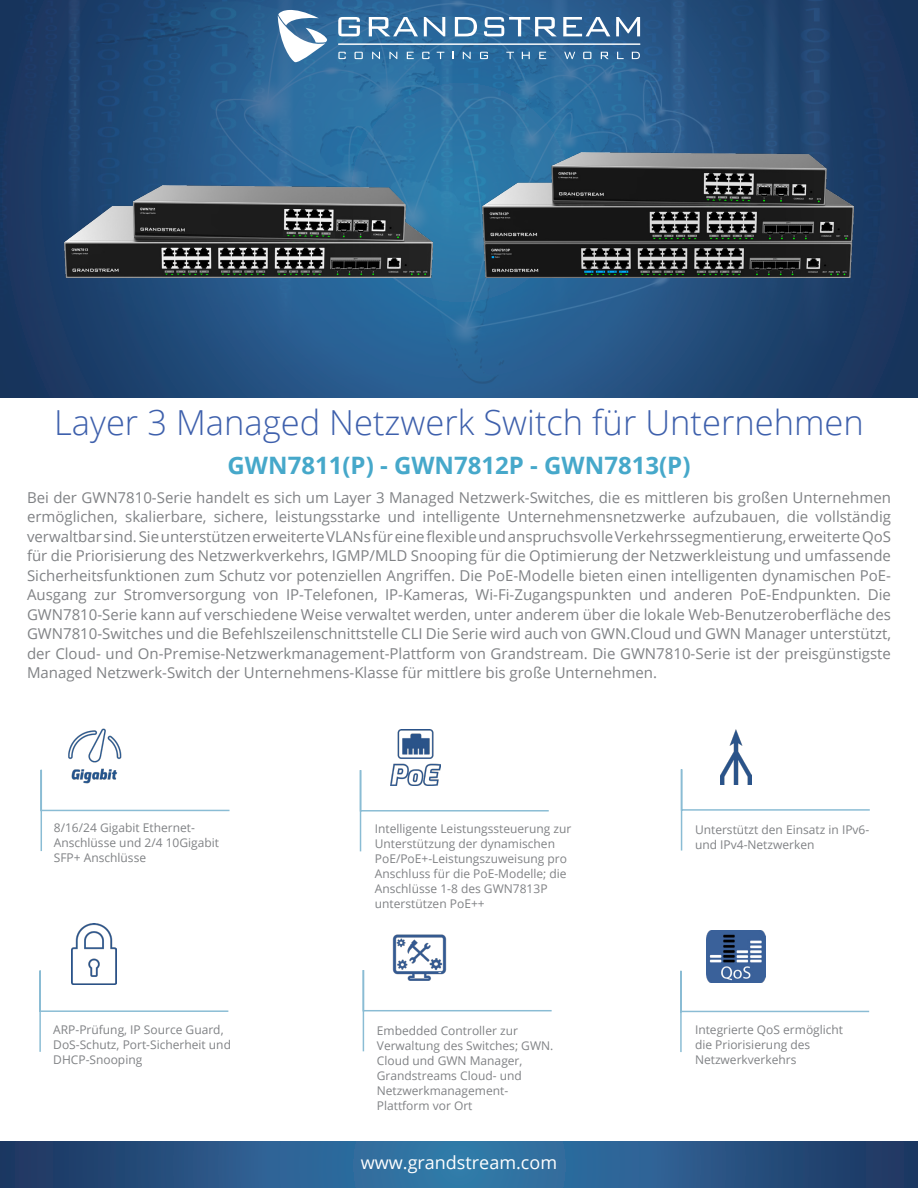
<style>
.page{position:relative;width:918px;height:1188px;background:#fff}
.page>*{position:absolute;margin:0;border:0;box-sizing:border-box;transform-origin:0 0}
.t1{font:300 34.5px "Open Sans";color:#3e60ac}
.t2{font:700 24px "Open Sans";color:#46a8ca}
.t3{font:18px "Open Sans";color:#fff}
.t4{font:15px/19.5px "Open Sans";color:#808285;text-align:justify}
.t5{font:12px/15px "Open Sans";color:#808285}
</style>
<div class="page">
<img style="left:0;top:0;width:918px;height:397px">
<svg style="left:278px;top:10px;width:49px;height:52px"></svg>
<svg style="left:338px;top:17px;width:22px;height:19px"></svg>
<svg style="left:369px;top:17px;width:49px;height:19px"></svg>
<svg style="left:424px;top:17px;width:21px;height:19px"></svg>
<svg style="left:455px;top:17px;width:22px;height:19px"></svg>
<svg style="left:484px;top:17px;width:73px;height:19px"></svg>
<svg style="left:563px;top:17px;width:47px;height:19px"></svg>
<svg style="left:616px;top:17px;width:24px;height:19px"></svg>
<svg style="left:338px;top:52px;width:8px;height:7px"></svg>
<svg style="left:355px;top:52px;width:8px;height:7px"></svg>
<svg style="left:372px;top:52px;width:8px;height:7px"></svg>
<svg style="left:389px;top:52px;width:8px;height:7px"></svg>
<svg style="left:407px;top:52px;width:7px;height:7px"></svg>
<svg style="left:422px;top:52px;width:8px;height:7px"></svg>
<svg style="left:437px;top:52px;width:7px;height:7px"></svg>
<svg style="left:463px;top:52px;width:8px;height:7px"></svg>
<svg style="left:480px;top:52px;width:8px;height:7px"></svg>
<svg style="left:506px;top:52px;width:8px;height:7px"></svg>
<svg style="left:522px;top:52px;width:8px;height:7px"></svg>
<svg style="left:539px;top:52px;width:7px;height:7px"></svg>
<svg style="left:632px;top:52px;width:8px;height:7px"></svg>
<svg style="left:583px;top:52px;width:8px;height:7px"></svg>
<svg style="left:601px;top:52px;width:8px;height:7px"></svg>
<svg style="left:617px;top:52px;width:7px;height:7px"></svg>
<svg style="left:564px;top:52px;width:11px;height:7px"></svg>
<hr style="left:338px;top:44px;width:302px;height:1px;background:#fff">
<svg style="left:0;top:1142px;width:918px;height:46px;background:#295988"></svg>
<svg style="left:40px;top:769px;width:190px;height:82px"></svg>
<img style="left:66px;top:728px;width:56px;height:56px">
<svg style="left:359px;top:769px;width:190px;height:83px"></svg>
<img style="left:390px;top:730px;width:50px;height:55px">
<svg style="left:680px;top:969px;width:190px;height:83px"></svg>
<img style="left:706px;top:931px;width:59px;height:52px">
<svg style="left:680px;top:769px;width:190px;height:82px"></svg>
<img style="left:720px;top:730px;width:32px;height:55px">
<svg style="left:39px;top:969px;width:190px;height:83px"></svg>
<img style="left:72px;top:924px;width:44px;height:61px">
<svg style="left:362px;top:970px;width:190px;height:82px"></svg>
<img style="left:387px;top:934px;width:64px;height:56px">
<img style="left:64px;top:185px;width:368px;height:92px">
<img style="left:483px;top:152px;width:371px;height:125px">
<p class="t1" style="left:54px;top:399px;width:811px">Layer 3 Managed Netzwerk Switch für Unternehmen</p>
<p class="t2" style="left:228px;top:449px;width:464px">GWN7811(P) - GWN7812P - GWN7813(P)</p>
<p class="t4" style="left:27px;top:487px;width:866px">Bei der GWN7810-Serie handelt es sich um Layer 3 Managed Netzwerk-Switches, die es mittleren bis großen Unternehmen ermöglichen, skalierbare, sichere, leistungsstarke und intelligente Unternehmensnetzwerke aufzubauen, die vollständig verwaltbar sind. Sie unterstützen erweiterte VLANs für eine flexible und anspruchsvolle Verkehrssegmentierung, erweiterte QoS für die Priorisierung des Netzwerkverkehrs, IGMP/MLD Snooping für die Optimierung der Netzwerkleistung und umfassende Sicherheitsfunktionen zum Schutz vor potenziellen Angriffen. Die PoE-Modelle bieten einen intelligenten dynamischen PoE-Ausgang zur Stromversorgung von IP-Telefonen, IP-Kameras, Wi-Fi-Zugangspunkten und anderen PoE-Endpunkten. Die GWN7810-Serie kann auf verschiedene Weise verwaltet werden, unter anderem über die lokale Web-Benutzeroberfläche des GWN7810-Switches und die Befehlszeilenschnittstelle CLI Die Serie wird auch von GWN.Cloud und GWN Manager unterstützt, der Cloud- und On-Premise-Netzwerkmanagement-Plattform von Grandstream. Die GWN7810-Serie ist der preisgünstigste Managed Netzwerk-Switch der Unternehmens-Klasse für mittlere bis große Unternehmen.</p>
<p class="t5" style="left:54px;top:820px;width:167px">8/16/24 Gigabit Ethernet-<br>Anschlüsse und 2/4 10Gigabit<br>SFP+ Anschlüsse</p>
<p class="t5" style="left:375px;top:821px;width:198px">Intelligente Leistungssteuerung zur<br>Unterstützung der dynamischen<br>PoE/PoE+-Leistungszuweisung pro<br>Anschluss für die PoE-Modelle; die<br>Anschlüsse 1-8 des GWN7813P unterstützen PoE++</p>
<p class="t5" style="left:53px;top:1022px;width:179px">ARP-Prüfung, IP Source Guard,<br>DoS-Schutz, Port-Sicherheit und<br>DHCP-Snooping</p>
<p class="t5" style="left:377px;top:1023px;width:143px">Embedded Controller zur</p>
<p class="t5" style="left:377px;top:1038px;width:178px">Verwaltung des Switches; GWN.<br>Cloud und GWN Manager,<br>Grandstreams Cloud- und</p>
<p class="t5" style="left:377px;top:1083px;width:133px">Netzwerkmanagement-<br>Plattform vor Ort</p>
<p class="t3" style="left:361px;top:1151px;width:198px">www.grandstream.com</p>
<p class="t5" style="left:695px;top:822px;width:176px">Unterstützt den Einsatz in IPv6- und IPv4-Netzwerken</p>
<p class="t5" style="left:695px;top:1022px;width:150px">Integrierte QoS ermöglicht die Priorisierung des<br>Netzwerkverkehrs</p>
</div>
